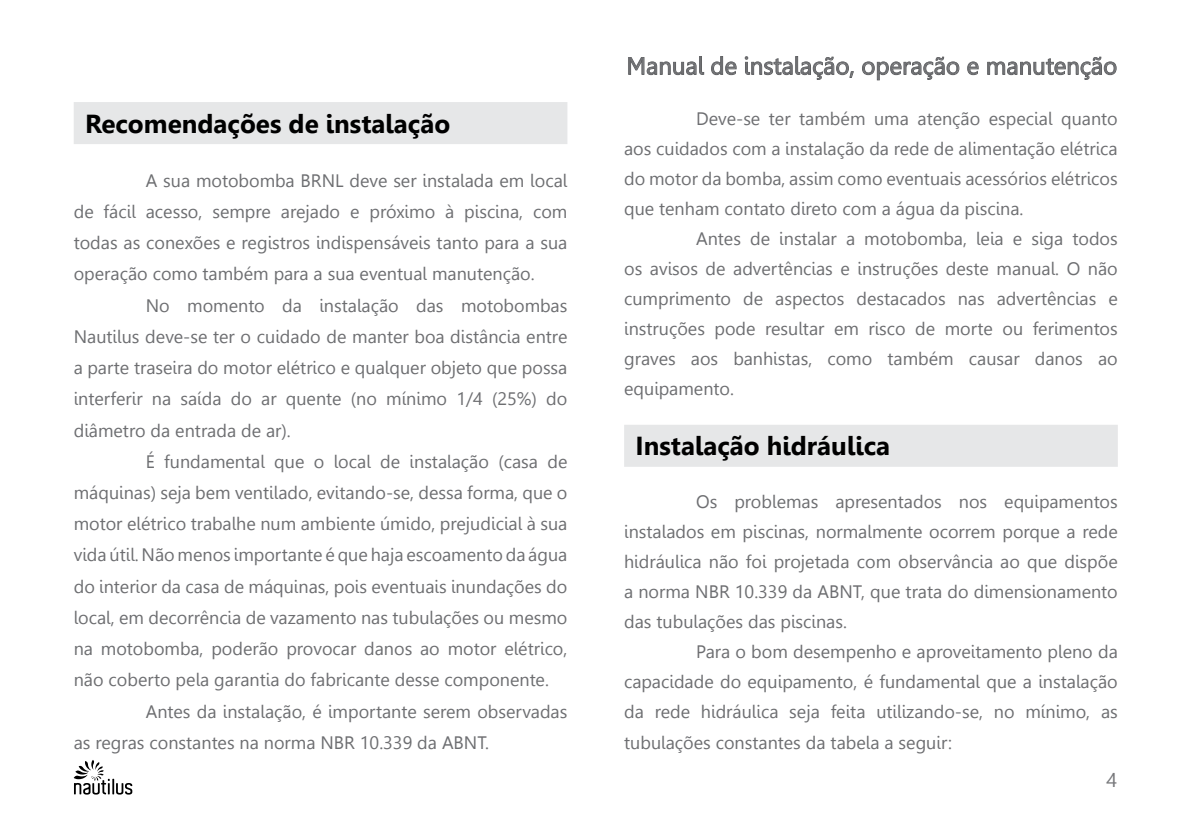
<style>
.page{position:relative;width:1191px;height:823px;background:#fff}
.page>*{position:absolute;margin:0;border:0;box-sizing:border-box;transform-origin:0 0}
.t1{font:700 26px "Leelawadee";color:#000}
.t2{font:24px "Leelawadee";color:#6d6e71}
.t3{font:20px "Leelawadee";color:#77787b}
.t4{font:18px "Leelawadee";color:#6d6e71}
</style>
<div class="page">
<svg style="left:628px;top:56px;width:76px;height:19px"></svg>
<svg style="left:711px;top:56px;width:25px;height:19px"></svg>
<svg style="left:745px;top:56px;width:108px;height:24px"></svg>
<svg style="left:862px;top:57px;width:97px;height:23px"></svg>
<svg style="left:967px;top:62px;width:11px;height:13px"></svg>
<svg style="left:987px;top:57px;width:129px;height:23px"></svg>
<svg style="left:74px;top:760px;width:58px;height:34px"></svg>
<div style="left:74px;top:102px;width:493px;height:42px;background:#e6e7e8"></div>
<div style="left:624px;top:424px;width:493px;height:42px;background:#e6e7e8"></div>
<h1 class="t1" style="left:85px;top:108px;width:367px">Recomendações de instalação</h1>
<p class="t4" style="left:146px;top:170px;width:423px">A sua motobomba BRNL deve ser instalada em local</p>
<p class="t4" style="left:74px;top:201px;width:495px">de fácil acesso, sempre arejado e próximo à piscina, com</p>
<p class="t4" style="left:74px;top:232px;width:495px">todas as conexões e registros indispensáveis tanto para a sua</p>
<p class="t4" style="left:74px;top:263px;width:462px">operação como também para a sua eventual manutenção.</p>
<p class="t4" style="left:146px;top:295px;width:423px">No momento da instalação das motobombas</p>
<p class="t4" style="left:74px;top:326px;width:495px">Nautilus deve-se ter o cuidado de manter boa distância entre</p>
<p class="t4" style="left:74px;top:357px;width:495px">a parte traseira do motor elétrico e qualquer objeto que possa</p>
<p class="t4" style="left:74px;top:388px;width:495px">interferir na saída do ar quente (no mínimo 1/4 (25%) do</p>
<p class="t4" style="left:74px;top:419px;width:219px">diâmetro da entrada de ar).</p>
<p class="t4" style="left:146px;top:451px;width:423px">É fundamental que o local de instalação (casa de</p>
<p class="t4" style="left:74px;top:482px;width:495px">máquinas) seja bem ventilado, evitando-se, dessa forma, que o</p>
<p class="t4" style="left:74px;top:513px;width:495px">motor elétrico trabalhe num ambiente úmido, prejudicial à sua</p>
<p class="t4" style="left:74px;top:544px;width:495px">vida útil. Não menos importante é que haja escoamento da água</p>
<p class="t4" style="left:74px;top:575px;width:495px">do interior da casa de máquinas, pois eventuais inundações do</p>
<p class="t4" style="left:74px;top:607px;width:495px">local, em decorrência de vazamento nas tubulações ou mesmo</p>
<p class="t4" style="left:74px;top:638px;width:495px">na motobomba, poderão provocar danos ao motor elétrico,</p>
<p class="t4" style="left:74px;top:669px;width:477px">não coberto pela garantia do fabricante desse componente.</p>
<p class="t4" style="left:146px;top:700px;width:423px">Antes da instalação, é importante serem observadas</p>
<p class="t4" style="left:74px;top:731px;width:417px">as regras constantes na norma NBR 10.339 da ABNT.</p>
<h2 class="t2" style="left:626px;top:52px;width:492px">Manual de instalação, operação e manutenção</h2>
<p class="t4" style="left:696px;top:108px;width:423px">Deve-se ter também uma atenção especial quanto</p>
<p class="t4" style="left:624px;top:138px;width:495px">aos cuidados com a instalação da rede de alimentação elétrica</p>
<p class="t4" style="left:624px;top:168px;width:495px">do motor da bomba, assim como eventuais acessórios elétricos</p>
<p class="t4" style="left:624px;top:198px;width:401px">que tenham contato direto com a água da piscina.</p>
<p class="t4" style="left:696px;top:228px;width:423px">Antes de instalar a motobomba, leia e siga todos</p>
<p class="t4" style="left:624px;top:258px;width:495px">os avisos de advertências e instruções deste manual. O não</p>
<p class="t4" style="left:624px;top:288px;width:495px">cumprimento de aspectos destacados nas advertências e</p>
<p class="t4" style="left:624px;top:318px;width:495px">instruções pode resultar em risco de morte ou ferimentos</p>
<p class="t4" style="left:624px;top:348px;width:495px">graves aos banhistas, como também causar danos ao</p>
<p class="t4" style="left:624px;top:378px;width:111px">equipamento.</p>
<h1 class="t1" style="left:635px;top:431px;width:256px">Instalação hidráulica</h1>
<p class="t4" style="left:696px;top:491px;width:423px">Os problemas apresentados nos equipamentos</p>
<p class="t4" style="left:624px;top:521px;width:495px">instalados em piscinas, normalmente ocorrem porque a rede</p>
<p class="t4" style="left:624px;top:551px;width:495px">hidráulica não foi projetada com observância ao que dispõe</p>
<p class="t4" style="left:624px;top:581px;width:495px">a norma NBR 10.339 da ABNT, que trata do dimensionamento</p>
<p class="t4" style="left:624px;top:611px;width:224px">das tubulações das piscinas.</p>
<p class="t4" style="left:696px;top:641px;width:423px">Para o bom desempenho e aproveitamento pleno da</p>
<p class="t4" style="left:624px;top:671px;width:495px">capacidade do equipamento, é fundamental que a instalação</p>
<p class="t4" style="left:624px;top:701px;width:495px">da rede hidráulica seja feita utilizando-se, no mínimo, as</p>
<p class="t4" style="left:624px;top:731px;width:329px">tubulações constantes da tabela a seguir:</p>
<p class="t3" style="left:1106px;top:767px;width:12px">4</p>
</div>
